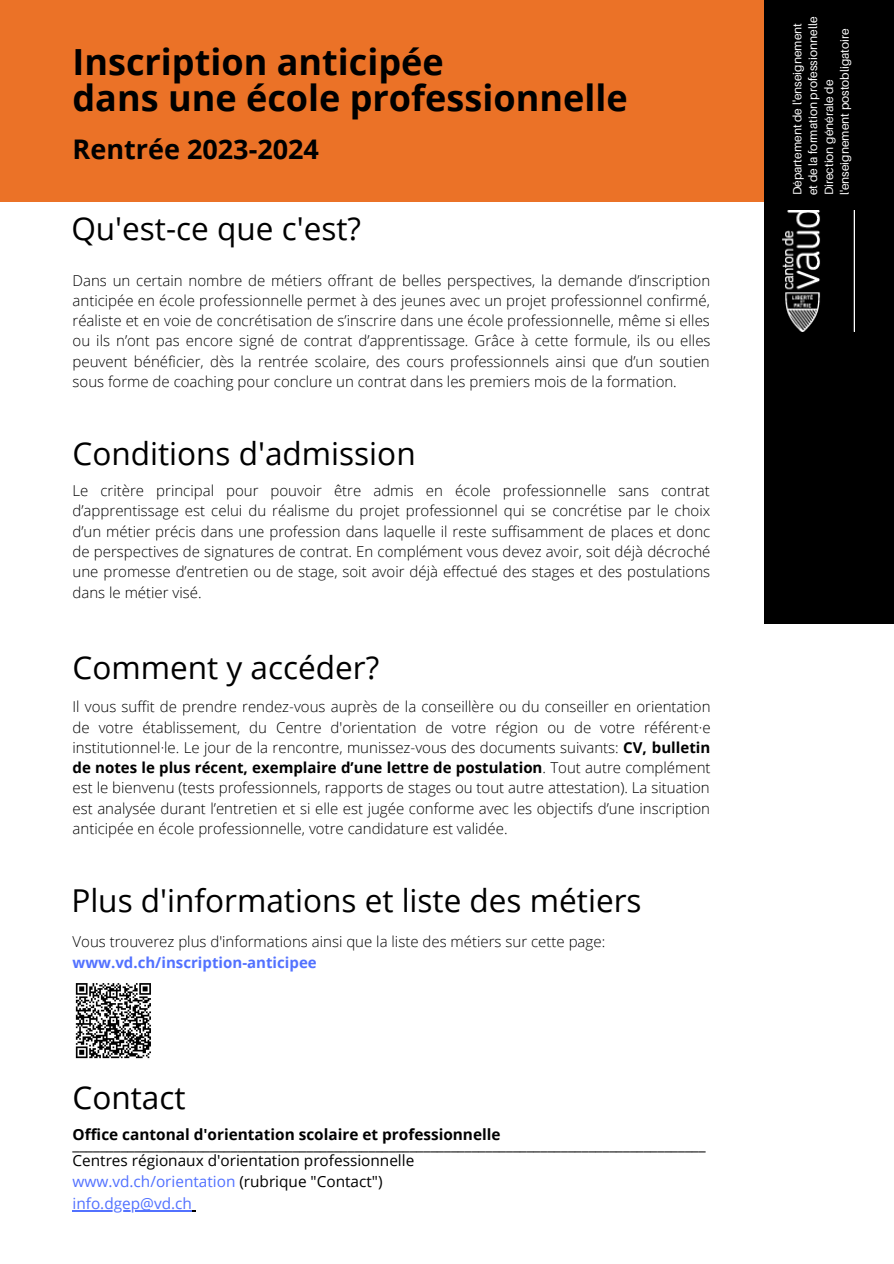
<style>
.page{position:relative;width:894px;height:1264px;background:#fff}
.page>*{position:absolute;margin:0;border:0;box-sizing:border-box;transform-origin:0 0}
.t1{font:700 36px "Open Sans";color:#000}
.t2{font:31.5px "Open Sans";color:#000}
.t3{font:700 27px "Open Sans";color:#000}
.t4{font:15.3px "Open Sans";color:#000}
.t5{font:15.3px "Open Sans";color:#5271ff}
.t6{font:700 15.3px "Open Sans";color:#000}
.t7{font:300 15px/20.2px "Open Sans";color:#000;text-align:justify}
.t8{font:700 15px "Open Sans";color:#5271ff}
.t9{font:12px "Aileron";color:#fff}
.s1{font-weight:700}
.s2{color:#000}
</style>
<div class="page">
<div style="left:0;top:0;width:893px;height:202px;background:#eb7227"></div>
<div style="left:763px;top:0;width:130px;height:624px;background:#000"></div>
<img style="left:782px;top:211px;width:72px;height:120px">
<hr style="left:72px;top:1209px;width:120px;height:2px;background:#5271ff">
<svg style="left:75px;top:983px;width:76px;height:75px"></svg>
<p class="t1" style="left:72px;top:37px;width:372px">Inscription anticipée</p>
<p class="t1" style="left:72px;top:73px;width:556px">dans une école professionnelle</p>
<p class="t3" style="left:72px;top:130px;width:248px">Rentrée 2023-2024</p>
<p class="t2" style="left:71px;top:207px;width:291px">Qu'est-ce que c'est?</p>
<p class="t7" style="left:72px;top:270px;width:639px">Dans un certain nombre de métiers offrant de belles perspectives, la demande d’inscription anticipée en école professionnelle permet à des jeunes avec un projet professionnel confirmé, réaliste et en voie de concrétisation de s’inscrire dans une école professionnelle, même si elles ou ils n’ont pas encore signé de contrat d’apprentissage. Grâce à cette formule, ils ou elles peuvent bénéficier, dès la rentrée scolaire, des cours professionnels ainsi que d’un soutien sous forme de coaching pour conclure un contrat dans les premiers mois de la formation.</p>
<p class="t2" style="left:72px;top:431px;width:344px">Conditions d'admission</p>
<p class="t7" style="left:72px;top:480px;width:639px">Le critère principal pour pouvoir être admis en école professionnelle sans contrat d’apprentissage est celui du réalisme du projet professionnel qui se concrétise par le choix d’un métier précis dans une profession dans laquelle il reste suffisamment de places et donc de perspectives de signatures de contrat. En complément vous devez avoir, soit déjà décroché une promesse d’entretien ou de stage, soit avoir déjà effectué des stages et des postulations dans le métier visé.</p>
<p class="t2" style="left:72px;top:645px;width:308px">Comment y accéder?</p>
<p class="t7" style="left:72px;top:696px;width:639px">Il vous suffit de prendre rendez-vous auprès de la conseillère ou du conseiller en orientation de votre établissement, du Centre d'orientation de votre région ou de votre référent·e institutionnel·le. Le jour de la rencontre, munissez-vous des documents suivants: <span class="s1">CV, bulletin de notes le plus récent, exemplaire d’une lettre de postulation</span>. Tout autre complément est le bienvenu (tests professionnels, rapports de stages ou tout autre attestation). La situation est analysée durant l’entretien et si elle est jugée conforme avec les objectifs d’une inscription anticipée en école professionnelle, votre candidature est validée.</p>
<p class="t2" style="left:71px;top:877px;width:571px">Plus d'informations et liste des métiers</p>
<p class="t7" style="left:72px;top:931px;width:534px">Vous trouverez plus d'informations ainsi que la liste des métiers sur cette page:</p>
<p class="t8" style="left:72px;top:951px;width:246px">www.vd.ch/inscription-anticipee</p>
<p class="t2" style="left:72px;top:1074px;width:115px">Contact</p>
<p class="t6" style="left:72px;top:1123px;width:429px">Office cantonal d'orientation scolaire et professionnelle</p>
<p class="t4" style="left:72px;top:1133px;width:634px">____________________________________________________________________________________________</p>
<p class="t4" style="left:72px;top:1149px;width:343px">Centres régionaux d'orientation professionnelle</p>
<p class="t5" style="left:72px;top:1171px;width:311px">www.vd.ch/orientation <span class="s2">(rubrique "Contact")</span></p>
<p class="t5" style="left:72px;top:1192px;width:121px">info.dgep@vd.ch</p>
<p class="t9" style="left:789px;top:195px;width:174px;rotate:-90deg">Département de l'enseignement</p>
<p class="t9" style="left:805px;top:195px;width:180px;rotate:-90deg">et de la formation professionnelle</p>
<p class="t9" style="left:836px;top:195px;width:168px;rotate:-90deg">l'enseignement postobligatoire</p>
<p class="t9" style="left:821px;top:195px;width:117px;rotate:-90deg">Direction générale de</p>
</div>
